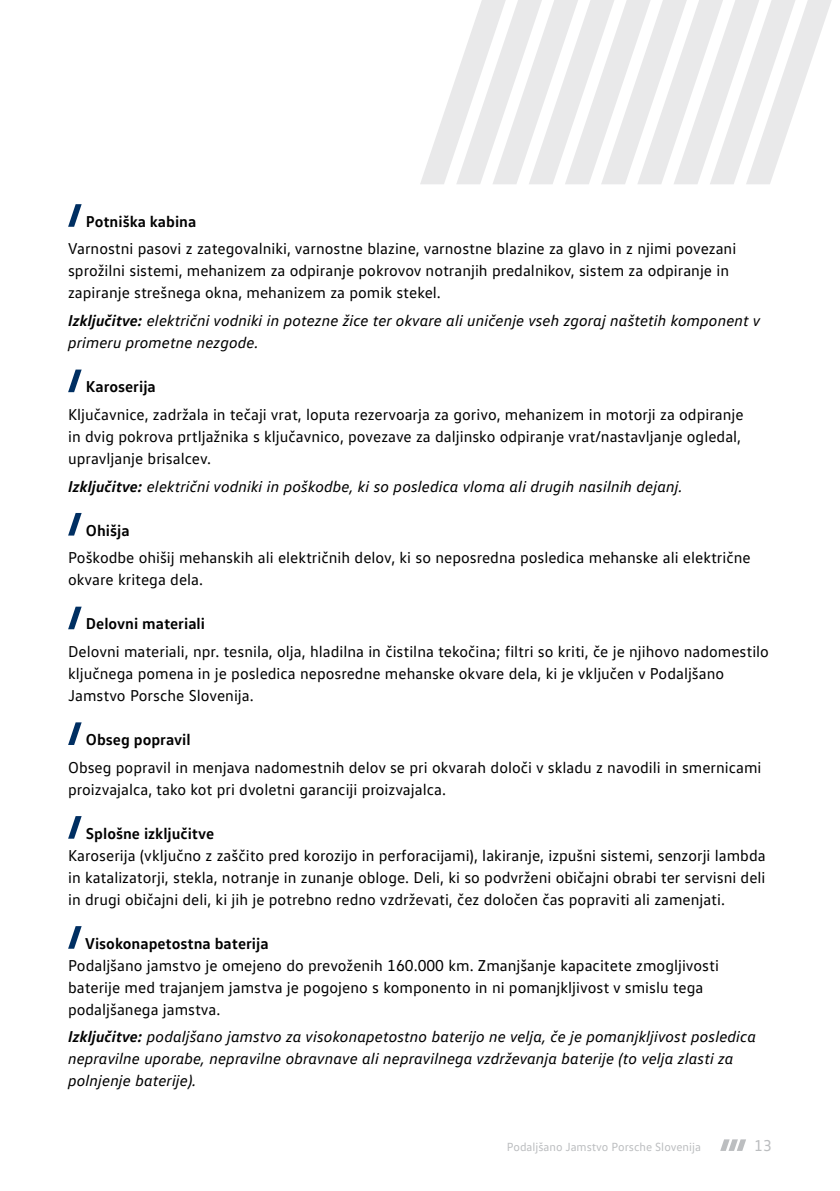
<style>
.page{position:relative;width:840px;height:1191px;background:#fff}
.page>*{position:absolute;margin:0;border:0;box-sizing:border-box;transform-origin:0 0}
.t1{font:16px/22px "VW Text";color:#000}
.t2{font:italic 16px/22px "VW Text";color:#000}
.t3{font:700 16px "VW Text";color:#000}
.t4{font:16px "VW Text";color:#bcbec0}
.t5{font:12px "VW Text";color:#bcbec0}
.s1{font-weight:700}
</style>
<div class="page">
<svg style="left:68px;top:204px;width:14px;height:23px"></svg>
<svg style="left:68px;top:369px;width:14px;height:23px"></svg>
<svg style="left:68px;top:513px;width:14px;height:22px"></svg>
<svg style="left:68px;top:606px;width:14px;height:23px"></svg>
<svg style="left:68px;top:722px;width:14px;height:23px"></svg>
<svg style="left:68px;top:816px;width:14px;height:22px"></svg>
<svg style="left:68px;top:926px;width:14px;height:22px"></svg>
<svg style="left:420px;top:0;width:411px;height:184px"></svg>
<svg style="left:720px;top:1139px;width:25px;height:12px"></svg>
<p class="t3" style="left:86px;top:211px;width:112px">Potniška kabina</p>
<p class="t1" style="left:68px;top:237px;width:669px">Varnostni pasovi z zategovalniki, varnostne blazine, varnostne blazine za glavo in z njimi povezani sprožilni sistemi, mehanizem za odpiranje pokrovov notranjih predalnikov, sistem za odpiranje in zapiranje strešnega okna, mehanizem za pomik stekel.</p>
<p class="t2" style="left:68px;top:309px;width:693px"><span class="s1">Izključitve:</span> električni vodniki in potezne žice ter okvare ali uničenje vseh zgoraj naštetih komponent v primeru prometne nezgode.</p>
<p class="t3" style="left:86px;top:376px;width:71px">Karoserija</p>
<p class="t1" style="left:68px;top:403px;width:676px">Ključavnice, zadržala in tečaji vrat, loputa rezervoarja za gorivo, mehanizem in motorji za odpiranje in dvig pokrova prtljažnika s ključavnico, povezave za daljinsko odpiranje vrat/nastavljanje ogledal, upravljanje brisalcev.</p>
<p class="t2" style="left:68px;top:474px;width:615px"><span class="s1">Izključitve:</span> električni vodniki in poškodbe, ki so posledica vloma ali drugih nasilnih dejanj.</p>
<p class="t3" style="left:86px;top:519px;width:45px">Ohišja</p>
<p class="t1" style="left:68px;top:546px;width:683px">Poškodbe ohišij mehanskih ali električnih delov, ki so neposredna posledica mehanske ali električne okvare kritega dela.</p>
<p class="t3" style="left:86px;top:613px;width:120px">Delovni materiali</p>
<p class="t1" style="left:68px;top:640px;width:702px">Delovni materiali, npr. tesnila, olja, hladilna in čistilna tekočina; filtri so kriti, če je njihovo nadomestilo ključnega pomena in je posledica neposredne mehanske okvare dela, ki je vključen v Podaljšano<br>Jamstvo Porsche Slovenija.</p>
<p class="t3" style="left:86px;top:729px;width:106px">Obseg popravil</p>
<p class="t1" style="left:68px;top:755px;width:694px">Obseg popravil in menjava nadomestnih delov se pri okvarah določi v skladu z navodili in smernicami proizvajalca, tako kot pri dvoletni garanciji proizvajalca.</p>
<p class="t3" style="left:86px;top:822px;width:130px">Splošne izključitve</p>
<p class="t1" style="left:68px;top:843px;width:698px;text-align:justify">Karoserija (vključno z zaščito pred korozijo in perforacijami), lakiranje, izpušni sistemi, senzorji lambda in katalizatorji, stekla, notranje in zunanje obloge. Deli, ki so podvrženi običajni obrabi ter servisni deli in drugi običajni deli, ki jih je potrebno redno vzdrževati, čez določen čas popraviti ali zamenjati.</p>
<p class="t3" style="left:85px;top:932px;width:185px">Visokonapetostna baterija</p>
<p class="t1" style="left:68px;top:953px;width:652px">Podaljšano jamstvo je omejeno do prevoženih 160.000 km. Zmanjšanje kapacitete zmogljivosti baterije med trajanjem jamstva je pogojeno s komponento in ni pomanjkljivost v smislu tega podaljšanega jamstva.</p>
<p class="t2" style="left:68px;top:1025px;width:689px"><span class="s1">Izključitve:</span> podaljšano jamstvo za visokonapetostno baterijo ne velja, če je pomanjkljivost posledica nepravilne uporabe, nepravilne obravnave ali nepravilnega vzdrževanja baterije (to velja zlasti za polnjenje baterije).</p>
<p class="t5" style="left:506px;top:1139px;width:195px">Podaljšano Jamstvo Porsche Slovenija</p>
<p class="t4" style="left:753px;top:1135px;width:19px">13</p>
</div>
